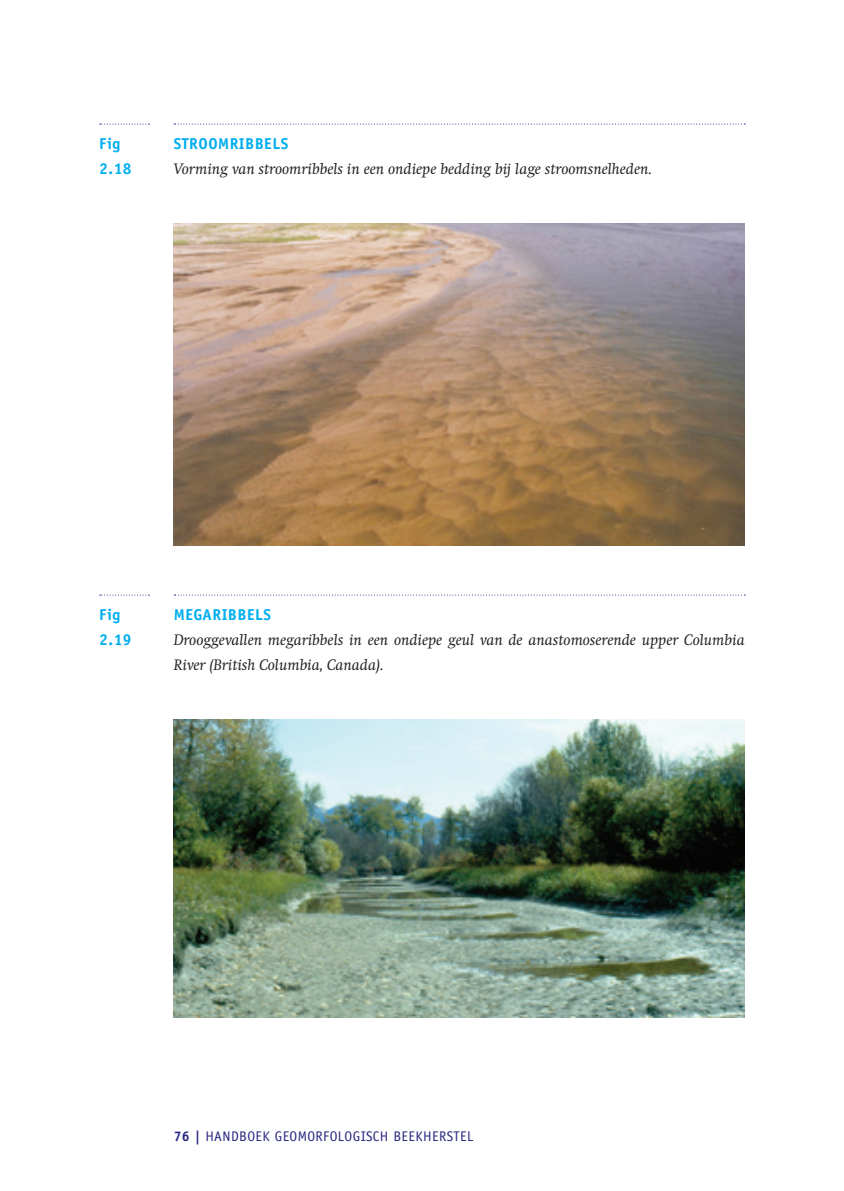
<style>
.page{position:relative;width:844px;height:1191px;background:#fff}
.page>*{position:absolute;margin:0;border:0;box-sizing:border-box;transform-origin:0 0}
.t1{font:italic 15.75px/24.8px "Swift";color:#231f20}
.t2{font:700 15.75px/24.8px "Officina Sans";color:#00aeef}
.t3{font:14px "Officina Sans";letter-spacing:.03em;color:#292780}
.s1{font-family:"Officina Sans";font-weight:700;font-style:normal;color:#00aeef}
.s2{font-weight:700}
</style>
<div class="page">
<svg style="left:174px;top:124px;width:571px;height:1px"></svg>
<svg style="left:100px;top:124px;width:49px;height:1px"></svg>
<img style="left:174px;top:223px;width:570px;height:323px">
<img style="left:174px;top:719px;width:570px;height:298px">
<svg style="left:174px;top:594px;width:571px;height:1px"></svg>
<svg style="left:100px;top:594px;width:49px;height:1px"></svg>
<p class="t2" style="left:99px;top:131px;width:34px">FIG<br>2.18</p>
<p class="t1" style="left:174px;top:132px;width:479px"><span class="s1">STROOMRIBBELS<br></span>Vorming van stroomribbels in een ondiepe bedding bij lage stroomsnelheden.</p>
<p class="t2" style="left:99px;top:602px;width:34px">FIG<br>2.19</p>
<p class="t1" style="left:174px;top:603px;width:572px"><span class="s1">MEGARIBBELS<br></span>Drooggevallen megaribbels in een ondiepe geul van de anastomoserende upper Columbia<br>River (British Columbia, Canada).</p>
<p class="t3" style="left:174px;top:1128px;width:301px"><span class="s2">76 |</span> HANDBOEK GEOMORFOLOGISCH BEEKH ERSTEL</p>
</div>
